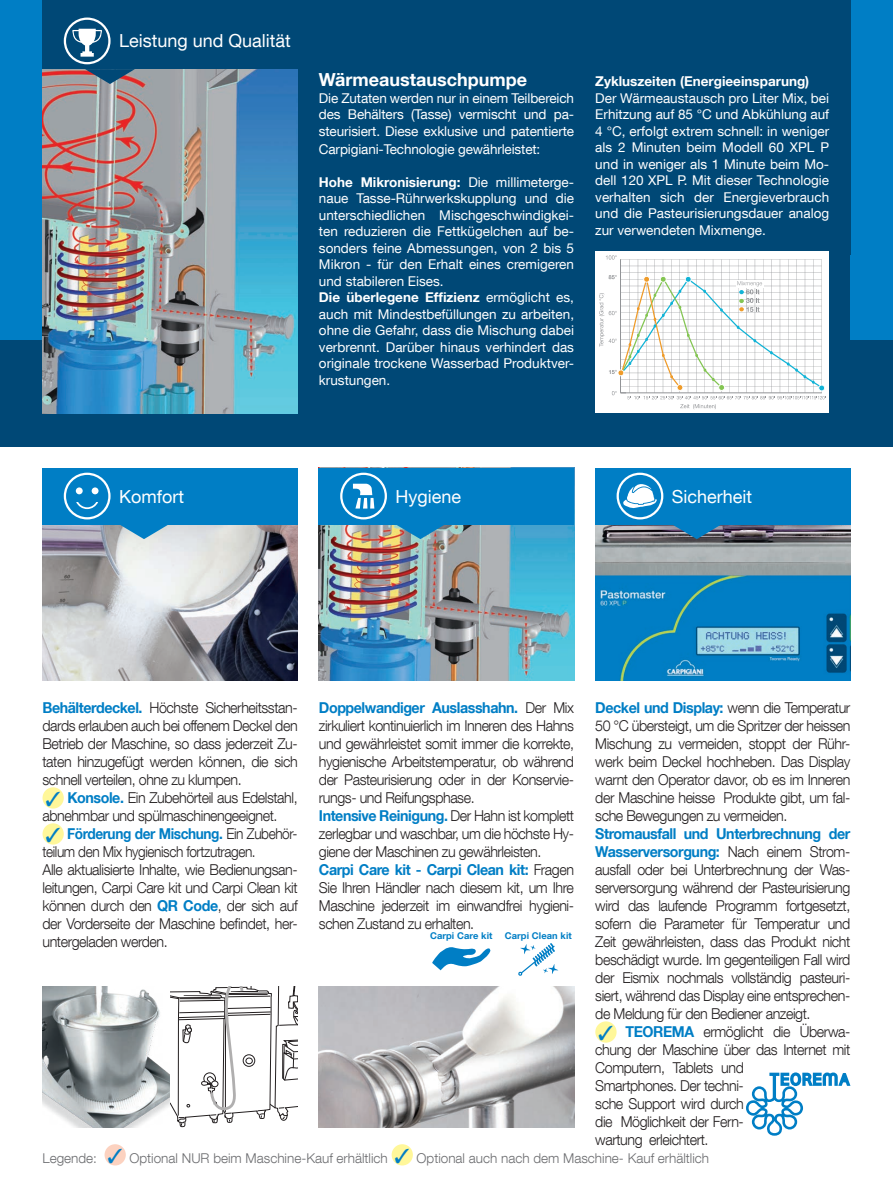
<style>
.page{position:relative;width:893px;height:1191px;background:#fff}
.page>*{position:absolute;margin:0;border:0;box-sizing:border-box;transform-origin:0 0}
.t1{font:18px "Helvetica Neue LT Com";color:#fff}
.t2{font:700 18px "Helvetica Neue LT Com";color:#fff}
.t3{font:300 15px/18px "Helvetica Neue LT Com";letter-spacing:-.03em;color:#231f20;text-align:justify;scale:.95 1}
.t4{font:300 15px/18px "Helvetica Neue LT Com";letter-spacing:-.03em;color:#231f20;scale:.91 1}
.t5{font:13.5px/16.5px "Helvetica Neue LT Com";color:#fff;text-align:justify}
.t6{font:300 13.5px "Helvetica Neue LT Com";color:#6c6d70}
.t7{font:700 13.5px "Helvetica Neue LT Com";color:#fff}
.t8{font:700 9.3px "Helvetica Neue LT Com";letter-spacing:.01em;color:#007ec5}
.s1{font-weight:700}
.s2{font-weight:700;color:#007ec5}
.s3{color:#007ec5}
</style>
<div class="page">
<img style="left:595px;top:524px;width:255px;height:156px">
<img style="left:43px;top:524px;width:255px;height:156px">
<svg style="left:119px;top:524px;width:50px;height:15px"></svg>
<div style="left:43px;top:787px;width:21px;height:21px;background:#fff79a;border-radius:50%"></div>
<div style="left:43px;top:823px;width:21px;height:21px;background:#fff79a;border-radius:50%"></div>
<img style="left:319px;top:524px;width:255px;height:156px">
<div style="left:0;top:0;width:893px;height:379px;background:#007ec5"></div>
<div style="left:0;top:340px;width:893px;height:106px;background:#004876"></div>
<div style="left:595px;top:1021px;width:22px;height:21px;background:#fff79a;border-radius:50%"></div>
<div style="left:595px;top:468px;width:255px;height:56px;background:#007ec5"></div>
<svg style="left:672px;top:524px;width:50px;height:15px"></svg>
<div style="left:43px;top:64px;width:807px;height:382px;background:#004876"></div>
<div style="left:43px;top:0;width:807px;height:69px;background:#004876"></div>
<div style="left:43px;top:468px;width:255px;height:56px;background:#007ec5"></div>
<svg style="left:64px;top:472px;width:47px;height:47px"></svg>
<div style="left:319px;top:468px;width:255px;height:56px;background:#007ec5"></div>
<svg style="left:395px;top:524px;width:50px;height:15px"></svg>
<svg style="left:340px;top:473px;width:47px;height:46px"></svg>
<svg style="left:617px;top:473px;width:46px;height:46px"></svg>
<svg style="left:746px;top:1072px;width:105px;height:63px"></svg>
<img style="left:43px;top:69px;width:255px;height:344px">
<svg style="left:64px;top:18px;width:71px;height:66px"></svg>
<div style="left:595px;top:252px;width:234px;height:161px;background:#fff"></div>
<hr style="left:620px;top:272px;width:202px;height:1px;background:#929497">
<hr style="left:620px;top:266px;width:202px;height:1px;background:#929497">
<hr style="left:620px;top:259px;width:202px;height:1px;background:#929497">
<hr style="left:771px;top:259px;width:1px;height:134px;background:#929497">
<hr style="left:763px;top:259px;width:1px;height:134px;background:#929497">
<hr style="left:755px;top:259px;width:1px;height:134px;background:#929497">
<hr style="left:746px;top:259px;width:1px;height:134px;background:#929497">
<hr style="left:738px;top:259px;width:1px;height:134px;background:#929497">
<hr style="left:730px;top:259px;width:1px;height:134px;background:#929497">
<hr style="left:721px;top:259px;width:1px;height:134px;background:#929497">
<hr style="left:713px;top:259px;width:1px;height:134px;background:#929497">
<hr style="left:705px;top:259px;width:1px;height:134px;background:#929497">
<hr style="left:696px;top:259px;width:1px;height:134px;background:#929497">
<hr style="left:688px;top:259px;width:1px;height:134px;background:#929497">
<hr style="left:679px;top:259px;width:1px;height:134px;background:#929497">
<hr style="left:671px;top:259px;width:1px;height:134px;background:#929497">
<hr style="left:663px;top:259px;width:1px;height:134px;background:#929497">
<hr style="left:654px;top:259px;width:1px;height:134px;background:#929497">
<hr style="left:646px;top:259px;width:1px;height:134px;background:#929497">
<hr style="left:638px;top:259px;width:1px;height:134px;background:#929497">
<hr style="left:629px;top:259px;width:1px;height:134px;background:#929497">
<hr style="left:780px;top:259px;width:1px;height:134px;background:#929497">
<hr style="left:788px;top:259px;width:1px;height:134px;background:#929497">
<hr style="left:796px;top:259px;width:1px;height:134px;background:#929497">
<hr style="left:805px;top:259px;width:1px;height:134px;background:#929497">
<hr style="left:813px;top:259px;width:1px;height:134px;background:#929497">
<hr style="left:821px;top:259px;width:1px;height:134px;background:#929497">
<svg style="left:606px;top:255px;width:11px;height:5px"></svg>
<hr style="left:620px;top:259px;width:1px;height:134px;background:#929497">
<svg style="left:599px;top:275px;width:227px;height:134px"></svg>
<img style="left:43px;top:986px;width:127px;height:141px">
<svg style="left:170px;top:986px;width:128px;height:141px"></svg>
<img style="left:319px;top:986px;width:255px;height:141px">
<svg style="left:432px;top:947px;width:58px;height:23px"></svg>
<svg style="left:518px;top:943px;width:40px;height:33px"></svg>
<div style="left:105px;top:1144px;width:21px;height:21px;background:#fcd2c0;border-radius:50%"></div>
<div style="left:392px;top:1144px;width:21px;height:21px;background:#fff79a;border-radius:50%"></div>
<p class="t1" style="left:119px;top:30px;width:173px">Leistung und Qualität</p>
<p class="t2" style="left:319px;top:68px;width:210px">Wärmeaustauschpumpe</p>
<p class="t5" style="left:319px;top:89px;width:257px">Die Zutaten werden nur in einem Teilbereich des Behälters (Tasse) vermischt und pa&shy;steurisiert. Diese exklusive und patentierte</p>
<p class="t5" style="left:319px;top:140px;width:223px">Carpigiani-Technologie gewährleistet:</p>
<p class="t5" style="left:319px;top:173px;width:257px;text-align:left"><span class="s1">Hohe Mikronisierung:</span> Die millimeterge&shy;naue Tasse-Rührwerkskupplung und die unterschiedlichen Mischgeschwindigkei&shy;ten reduzieren die Fettkügelchen auf be&shy;sonders feine Abmessungen, von 2 bis 5<br>Mikron - für den Erhalt eines cremigeren und stabileren Eises.<br><span class="s1">Die überlegene Effizienz</span> ermöglicht es, auch mit Mindestbefüllungen zu arbeiten, ohne die Gefahr, dass die Mischung dabei verbrennt. Darüber hinaus verhindert das originale trockene Wasserbad Produktver&shy;krustungen.</p>
<p class="t7" style="left:595px;top:73px;width:215px">Zykluszeiten (Energieeinsparung)</p>
<p class="t5" style="left:595px;top:89px;width:235px">Der Wärmeaustausch pro Liter Mix, bei Erhitzung auf 85 °C und Abkühlung auf 4 °C, erfolgt extrem schnell: in weniger als 2 Minuten beim Modell 60 XPL P und in weniger als 1 Minute beim Mo&shy;dell 120 XPL P. Mit dieser Technologie verhalten sich der Energieverbrauch und die Pasteurisierungsdauer analog zur verwendeten Mixmenge.</p>
<p class="t1" style="left:119px;top:485px;width:67px">Komfort</p>
<p class="t1" style="left:395px;top:485px;width:67px">Hygiene</p>
<p class="t1" style="left:672px;top:485px;width:82px">Sicherheit</p>
<p class="t3" style="left:43px;top:698px;width:270px"><span class="s2">Behälterdeckel.</span> Höchste Sicherheitsstan&shy;dards erlauben auch bei offenem Deckel den Betrieb der Maschine, so dass jederzeit Zu&shy;taten hinzugefügt werden können, die sich schnell verteilen, ohne zu klumpen.</p>
<p class="t3" style="left:43px;top:788px;width:270px"><span class="s3">✓</span> <span class="s2">Konsole.</span> Ein Zubehörteil aus Edelstahl, abnehmbar und spülmaschinengeeignet.</p>
<p class="t4" style="left:43px;top:824px;width:282px"><span class="s3">✓</span> <span class="s2">Förderung der Mischung.</span> Ein Zubehör&shy;teilum den Mix hygienisch fortzutragen.<br>Alle aktualisierte Inhalte, wie Bedienungsan&shy;leitungen, Carpi Care kit und Carpi Clean kit können durch den <span class="s2">QR Code</span>, der sich auf der Vorderseite der Maschine befindet, her&shy;untergeladen werden.</p>
<p class="t3" style="left:319px;top:698px;width:270px;text-align:left"><span class="s2">Doppelwandiger Auslasshahn.</span> Der Mix zirkuliert kontinuierlich im Inneren des Hahns und gewährleistet somit immer die korrekte, hygienische Arbeitstemperatur, ob während der Pasteurisierung oder in der Konservie&shy;rungs- und Reifungsphase.<br><span class="s2">Intensive Reinigung.</span> Der Hahn ist komplett zerlegbar und waschbar, um die höchste Hy&shy;giene der Maschinen zu gewährleisten.<br><span class="s2">Carpi Care kit - Carpi Clean kit:</span> Fragen Sie Ihren Händler nach diesem kit, um Ihre Maschine jederzeit im einwandfrei hygieni&shy;schen Zustand zu erhalten.</p>
<p class="t3" style="left:595px;top:698px;width:270px"><span class="s2">Deckel und Display:</span> wenn die Temperatur 50 °C übersteigt, um die Spritzer der heissen Mischung zu vermeiden, stoppt der Rühr&shy;werk beim Deckel hochheben. Das Display warnt den Operator davor, ob es im Inneren der Maschine heisse Produkte gibt, um fal&shy;sche Bewegungen zu vermeiden.</p>
<p class="t3" style="left:595px;top:824px;width:270px"><span class="s2">Stromausfall und Unterbrechnung der Wasserversorgung:</span> Nach einem Strom&shy;ausfall oder bei Unterbrechnung der Was&shy;serversorgung während der Pasteurisierung wird das laufende Programm fortgesetzt, sofern die Parameter für Temperatur und Zeit gewährleisten, dass das Produkt nicht beschädigt wurde. Im gegenteiligen Fall wird der Eismix nochmals vollständig pasteuri&shy;siert, während das Display eine entsprechen&shy;de Meldung für den Bediener anzeigt.</p>
<p class="t3" style="left:595px;top:1022px;width:270px;text-align:left"><span class="s3">✓</span> <span class="s2">TEOREMA</span> ermöglicht die Überwa&shy;chung der Maschine über das Internet mit<br>Computern, Tablets und<br>Smartphones. Der techni-<br>sche Support wird durch<br>die Möglichkeit der Fern-<br>wartung erleichtert.</p>
<p class="t8" style="left:430px;top:930px;width:64px">Carpi Care kit</p>
<p class="t8" style="left:505px;top:930px;width:69px">Carpi Clean kit</p>
<p class="t6" style="left:43px;top:1149px;width:668px">Legende: <span class="s3">✓</span> Optional NUR beim Maschine-Kauf erhältlich <span class="s3">✓</span> Optional auch nach dem Maschine- Kauf erhältlich</p>
</div>
